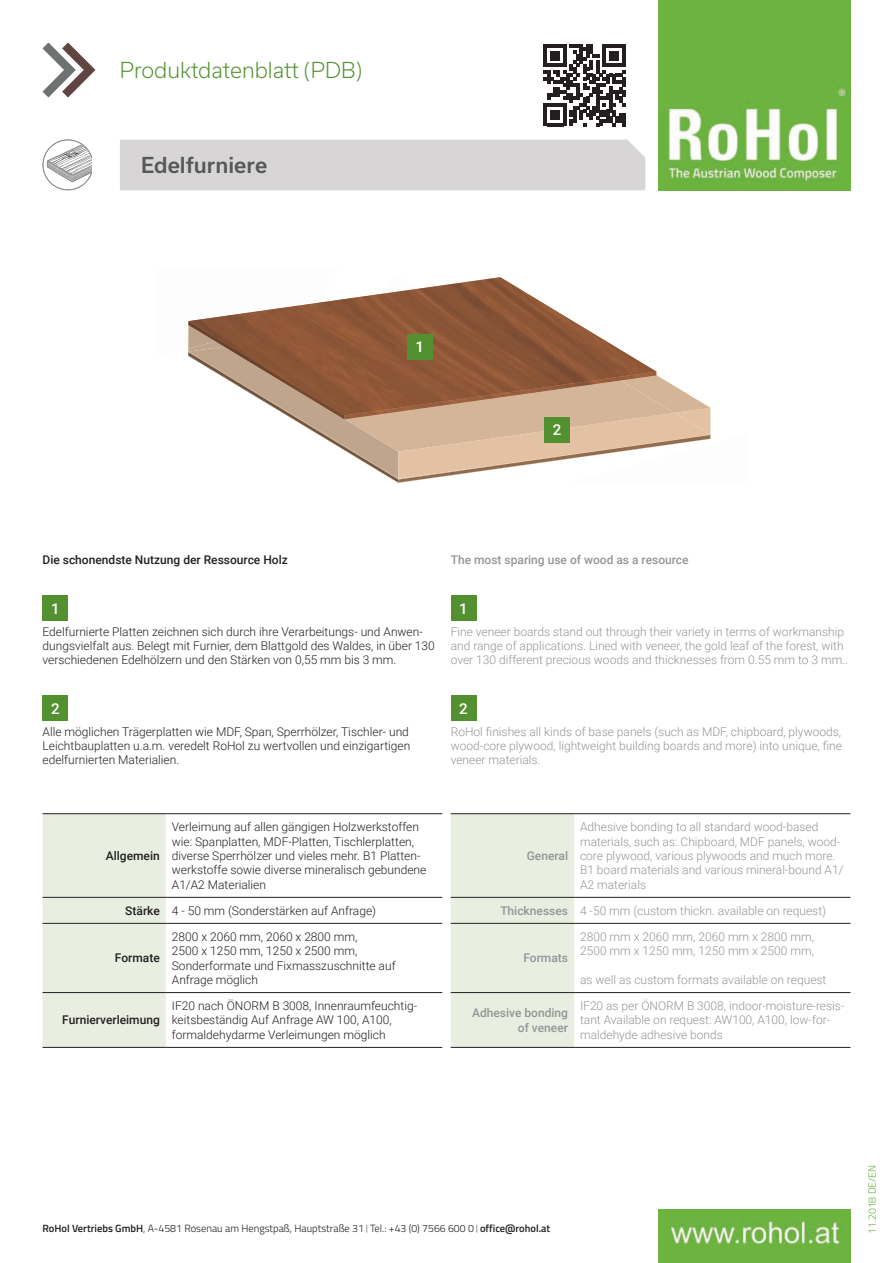
<style>
.page{position:relative;width:893px;height:1263px;background:#fff}
.page>*{position:absolute;margin:0;border:0;box-sizing:border-box;transform-origin:0 0}
.t1{font:300 21px "Usual";color:#539130}
.t2{font:500 21px "Usual";color:#57585a}
.t3{font:500 15px "Roboto";color:#fff}
.t4{font:300 12px/14.4px "Roboto";color:#231f20}
.t5{font:300 12px/14.4px "Roboto";color:#939598}
.t6{font:500 12px/14.4px "Roboto";color:#939598;text-align:right}
.t7{font:500 12px "Roboto";color:#231f20}
.t8{font:300 10.5px "Titillium Web";color:#231f20}
.t9{font:300 10.5px "Titillium Web";color:#6cb43f}
.s1{font-weight:500}
.s2{font-weight:600}
.s3{font-family:"Baufra";font-weight:400}
</style>
<div class="page">
<img style="left:658px;top:10px;width:192px;height:181px">
<img style="left:658px;top:1210px;width:192px;height:53px">
<svg style="left:43px;top:43px;width:52px;height:55px"></svg>
<div style="left:658px;top:0;width:192px;height:10px;background:#6cb43f"></div>
<div style="left:120px;top:140px;width:525px;height:50px;background:#d8d5d6"></div>
<div style="left:43px;top:596px;width:25px;height:25px;background:#539130"></div>
<div style="left:43px;top:696px;width:25px;height:25px;background:#539130"></div>
<div style="left:43px;top:814px;width:123px;height:233px;background:#e8efe1"></div>
<hr style="left:43px;top:813px;width:123px;height:1px;background:#231f20">
<hr style="left:166px;top:813px;width:276px;height:1px;background:#231f20">
<hr style="left:43px;top:897px;width:123px;height:1px;background:#231f20">
<hr style="left:166px;top:897px;width:276px;height:1px;background:#231f20">
<hr style="left:43px;top:923px;width:123px;height:1px;background:#231f20">
<hr style="left:166px;top:923px;width:276px;height:1px;background:#231f20">
<hr style="left:43px;top:992px;width:123px;height:1px;background:#231f20">
<hr style="left:166px;top:992px;width:276px;height:1px;background:#231f20">
<hr style="left:43px;top:1047px;width:123px;height:1px;background:#231f20">
<hr style="left:166px;top:1047px;width:276px;height:1px;background:#231f20">
<div style="left:451px;top:596px;width:25px;height:25px;background:#539130"></div>
<div style="left:451px;top:696px;width:25px;height:25px;background:#539130"></div>
<div style="left:451px;top:814px;width:123px;height:233px;background:#e8efe1"></div>
<hr style="left:451px;top:813px;width:123px;height:1px;background:#231f20">
<hr style="left:574px;top:813px;width:276px;height:1px;background:#231f20">
<hr style="left:451px;top:897px;width:123px;height:1px;background:#231f20">
<hr style="left:574px;top:897px;width:276px;height:1px;background:#231f20">
<hr style="left:451px;top:923px;width:123px;height:1px;background:#231f20">
<hr style="left:574px;top:923px;width:276px;height:1px;background:#231f20">
<hr style="left:451px;top:992px;width:123px;height:1px;background:#231f20">
<hr style="left:574px;top:992px;width:276px;height:1px;background:#231f20">
<hr style="left:451px;top:1047px;width:123px;height:1px;background:#231f20">
<hr style="left:574px;top:1047px;width:276px;height:1px;background:#231f20">
<img style="left:294px;top:420px;width:104px;height:62px">
<img style="left:674px;top:413px;width:36px;height:22px">
<img style="left:398px;top:435px;width:312px;height:48px">
<img style="left:656px;top:375px;width:54px;height:38px">
<img style="left:345px;top:380px;width:329px;height:72px">
<img style="left:286px;top:415px;width:58px;height:4px">
<img style="left:344px;top:415px;width:312px;height:4px">
<img style="left:188px;top:277px;width:468px;height:138px">
<svg style="left:43px;top:139px;width:49px;height:51px"></svg>
<div style="left:407px;top:334px;width:26px;height:25px;background:#539130"></div>
<div style="left:544px;top:417px;width:26px;height:25px;background:#539130"></div>
<svg style="left:544px;top:44px;width:82px;height:82px"></svg>
<hr style="left:622px;top:113px;width:4px;height:13px;background:#231f20">
<h1 class="t1" style="left:120px;top:58px;width:244px">Produktdatenblatt (PDB)</h1>
<h1 class="t2" style="left:141px;top:153px;width:128px">Edelfurniere</h1>
<p class="t3" style="left:416px;top:336px;width:10px">1</p>
<p class="t3" style="left:553px;top:419px;width:10px">2</p>
<p class="t7" style="left:43px;top:552px;width:247px">Die schonendste Nutzung der Ressource Holz</p>
<p class="t3" style="left:51px;top:598px;width:10px">1</p>
<p class="t4" style="left:43px;top:624px;width:394px">Edelfurnierte Platten zeichnen sich durch ihre Verarbeitungs- und Anwen&shy;dungsvielfalt aus. Belegt mit Furnier, dem Blattgold des Waldes, in über 130 verschiedenen Edelhölzern und den Stärken von 0,55 mm bis 3 mm.</p>
<p class="t3" style="left:51px;top:698px;width:10px">2</p>
<p class="t4" style="left:43px;top:724px;width:369px;text-align:justify">Alle möglichen Trägerplatten wie MDF, Span, Sperrhölzer, Tischler- und Leichtbauplatten u.a.m. veredelt RoHol zu wertvollen und einzigartigen edelfurnierten Materialien.</p>
<p class="t6" style="left:451px;top:552px;width:239px">The most sparing use of wood as a resource</p>
<p class="t3" style="left:459px;top:598px;width:10px">1</p>
<p class="t5" style="left:451px;top:624px;width:399px">Fine veneer boards stand out through their variety in terms of workmanship and range of applications. Lined with veneer, the gold leaf of the forest, with over 130 different precious woods and thicknesses from 0.55 mm to 3 mm..</p>
<p class="t3" style="left:459px;top:698px;width:10px">2</p>
<p class="t5" style="left:451px;top:724px;width:393px;text-align:justify">RoHol finishes all kinds of base panels (such as MDF, chipboard, plywoods, wood-core plywood, lightweight building boards and more) into unique, fine veneer materials.</p>
<p class="t4" style="left:172px;top:819px;width:256px">Verleimung auf allen gängigen Holzwerkstoffen wie: Spanplatten, MDF-Platten, Tischlerplatten, diverse Sperrhölzer und vieles mehr. B1 Platten&shy;werkstoffe sowie diverse mineralisch gebundene A1/A2 Materialien</p>
<p class="t4" style="left:125px;top:903px;width:252px"><span class="s1">Stärke</span> 4 - 50 mm (Sonderstärken auf Anfrage)</p>
<p class="t7" style="left:115px;top:950px;width:46px">Formate</p>
<p class="t7" style="left:106px;top:847px;width:55px">Allgemein</p>
<p class="t4" style="left:172px;top:929px;width:225px">2800 x 2060 mm, 2060 x 2800 mm,<br>2500 x 1250 mm, 1250 x 2500 mm,<br>Sonderformate und Fixmasszuschnitte auf<br>Anfrage möglich</p>
<p class="t7" style="left:62px;top:1012px;width:99px">Furnierverleimung</p>
<p class="t4" style="left:172px;top:998px;width:247px">IF20 nach ÖNORM B 3008, Innenraumfeuchtig&shy;keitsbeständig Auf Anfrage AW 100, A100, formaldehydarme Verleimungen möglich</p>
<p class="t5" style="left:580px;top:819px;width:265px">Adhesive bonding to all standard wood-based materials, such as: Chipboard, MDF panels, wood&shy;core plywood, various plywoods and much more.<br>B1 board materials and various mineral-bound A1/ A2 materials</p>
<p class="t5" style="left:500px;top:903px;width:327px"><span class="s1">Thicknesses</span> 4 -50 mm (custom thickn. available on request)</p>
<p class="t6" style="left:523px;top:950px;width:46px">Formats</p>
<p class="t6" style="left:527px;top:848px;width:43px">General</p>
<p class="t5" style="left:580px;top:929px;width:235px">2800 mm x 2060 mm, 2060 mm x 2800 mm,<br>2500 mm x 1250 mm, 1250 mm x 2500 mm,</p>
<p class="t5" style="left:580px;top:972px;width:248px">as well as custom formats available on request</p>
<p class="t6" style="left:472px;top:1005px;width:97px">Adhesive bonding of veneer</p>
<p class="t5" style="left:580px;top:998px;width:266px">IF20 as per ÖNORM B 3008, indoor-moisture-resis&shy;tant Available on request: AW100, A100, low-for&shy;maldehyde adhesive bonds</p>
<p class="t8" style="left:43px;top:1221px;width:509px"><span class="s2">RoHol Vertriebs GmbH</span>, A-4581 Rosenau am Hengstpaß, Hauptstraße 31 <span class="s3">|</span> Tel.: +43 (0) 7566 600 0 <span class="s3">|</span> <span class="s2">office@rohol.at</span></p>
<p class="t9" style="left:865px;top:1234px;width:71px;rotate:-90deg">11.2018 DE/EN</p>
</div>
